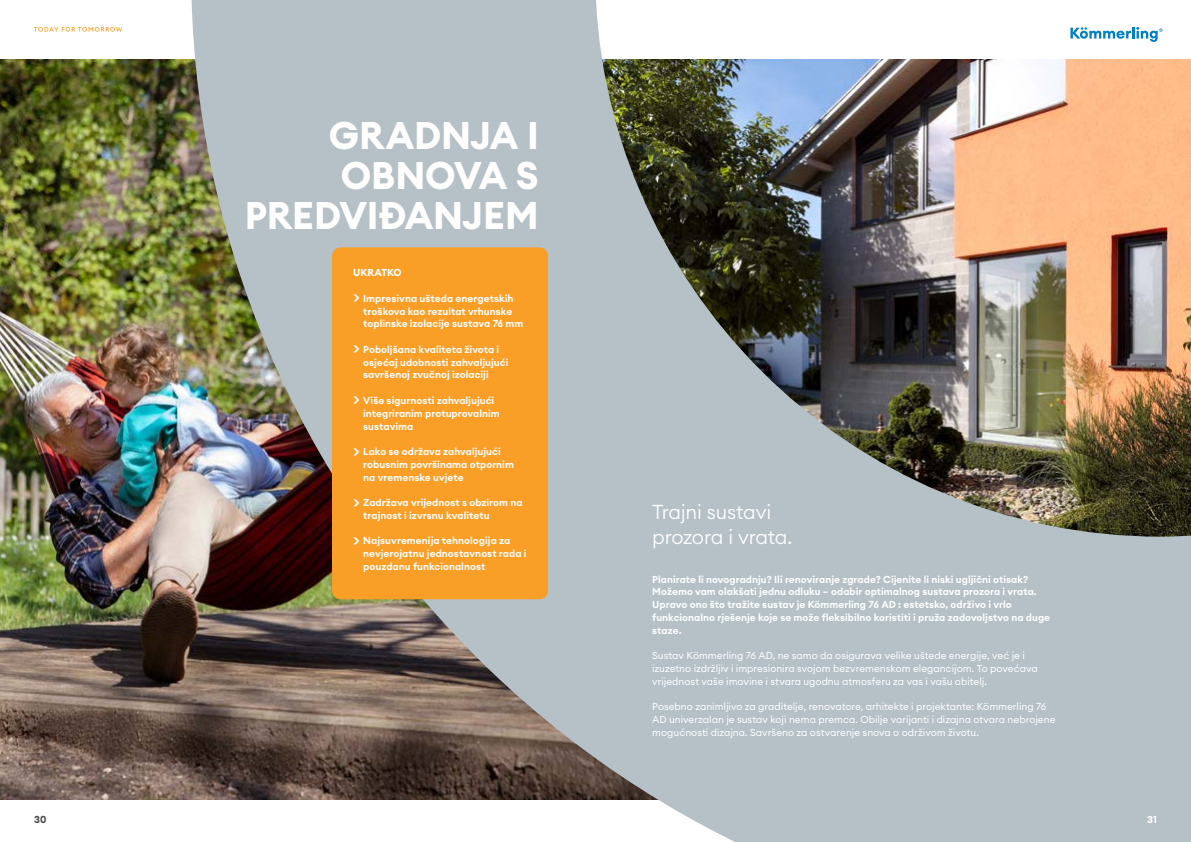
<style>
.page{position:relative;width:1191px;height:842px;background:#fff}
.page>*{position:absolute;margin:0;border:0;box-sizing:border-box;transform-origin:0 0}
.t1{font:700 38px/40px "Euclid Circular A";letter-spacing:-.01em;color:#fff;text-align:right}
.t2{font:300 20px/25.5px "Euclid Circular A";letter-spacing:-.015em;color:#fff}
.t3{font:600 10px/12.8px "Euclid Circular A";letter-spacing:.005em;color:#fff}
.t4{font:10px/12.8px "Euclid Circular A";color:#fff}
.t5{font:700 10px "Euclid Circular A";letter-spacing:.005em;color:#fff}
.t6{font:700 10px "Euclid Circular A";color:#4d4d4f}
.s1{font-size:14px}
</style>
<div class="page">
<img style="left:0;top:60px;width:191px;height:739px">
<img style="left:191px;top:0;width:1000px;height:842px">
<div style="left:332px;top:247px;width:216px;height:352px;background:#f99f27;border-radius:9px"></div>
<svg style="left:1070px;top:27px;width:92px;height:15px"></svg>
<svg style="left:34px;top:27px;width:88px;height:5px"></svg>
<h1 class="t1" style="left:245px;top:116px;width:295px">GRADNJA I<br>OBNOVA S<br>PREDVIĐANJEM</h1>
<p class="t5" style="left:353px;top:266px;width:50px">UKRATKO</p>
<p class="t3" style="left:363px;top:292px;width:162px;text-indent:-10px"><span class="s1">&gt;</span> Impresivna ušteda energetskih troškova kao rezultat vrhunske toplinske izolacije sustava 76 mm</p>
<p class="t3" style="left:363px;top:343px;width:147px;text-indent:-10px"><span class="s1">&gt;</span> Poboljšana kvaliteta života i osjećaj udobnosti zahvaljujući savršenoj zvučnoj izolaciji</p>
<p class="t3" style="left:363px;top:394px;width:138px;text-indent:-10px"><span class="s1">&gt;</span> Više sigurnosti zahvaljujući integriranim protuprovalnim sustavima</p>
<p class="t3" style="left:363px;top:445px;width:152px;text-indent:-10px"><span class="s1">&gt;</span> Lako se održava zahvaljujući robusnim površinama otpornim na vremenske uvjete</p>
<p class="t3" style="left:363px;top:496px;width:161px;text-indent:-10px"><span class="s1">&gt;</span> Zadržava vrijednost s obzirom na trajnost i izvrsnu kvalitetu</p>
<p class="t3" style="left:363px;top:534px;width:165px;text-indent:-10px"><span class="s1">&gt;</span> Najsuvremenija tehnologija za nevjerojatnu jednostavnost rada i pouzdanu funkcionalnost</p>
<h2 class="t2" style="left:652px;top:499px;width:142px">Trajni sustavi prozora i vrata.</h2>
<p class="t3" style="left:652px;top:573px;width:399px">Planirate li novogradnju? Ili renoviranje zgrade? Cijenite li niski ugljični otisak?<br>Možemo vam olakšati jednu odluku – odabir optimalnog sustava prozora i vrata.<br>Upravo ono što tražite sustav je Kömmerling 76 AD : estetsko, održivo i vrlo funkcionalno rješenje koje se može fleksibilno koristiti i pruža zadovoljstvo na duge staze.</p>
<p class="t4" style="left:652px;top:649px;width:387px">Sustav Kömmerling 76 AD, ne samo da osigurava velike uštede energije, već je i izuzetno izdržljiv i impresionira svojom bezvremenskom elegancijom. To povećava vrijednost vaše imovine i stvara ugodnu atmosferu za vas i vašu obitelj.</p>
<p class="t4" style="left:652px;top:700px;width:405px">Posebno zanimljivo za graditelje, renovatore, arhitekte i projektante: Kömmerling 76<br>AD univerzalan je sustav koji nema premca. Obilje varijanti i dizajna otvara nebrojene mogućnosti dizajna. Savršeno za ostvarenje snova o održivom životu.</p>
<p class="t6" style="left:34px;top:813px;width:14px">30</p>
<p class="t5" style="left:1147px;top:813px;width:11px">31</p>
</div>
